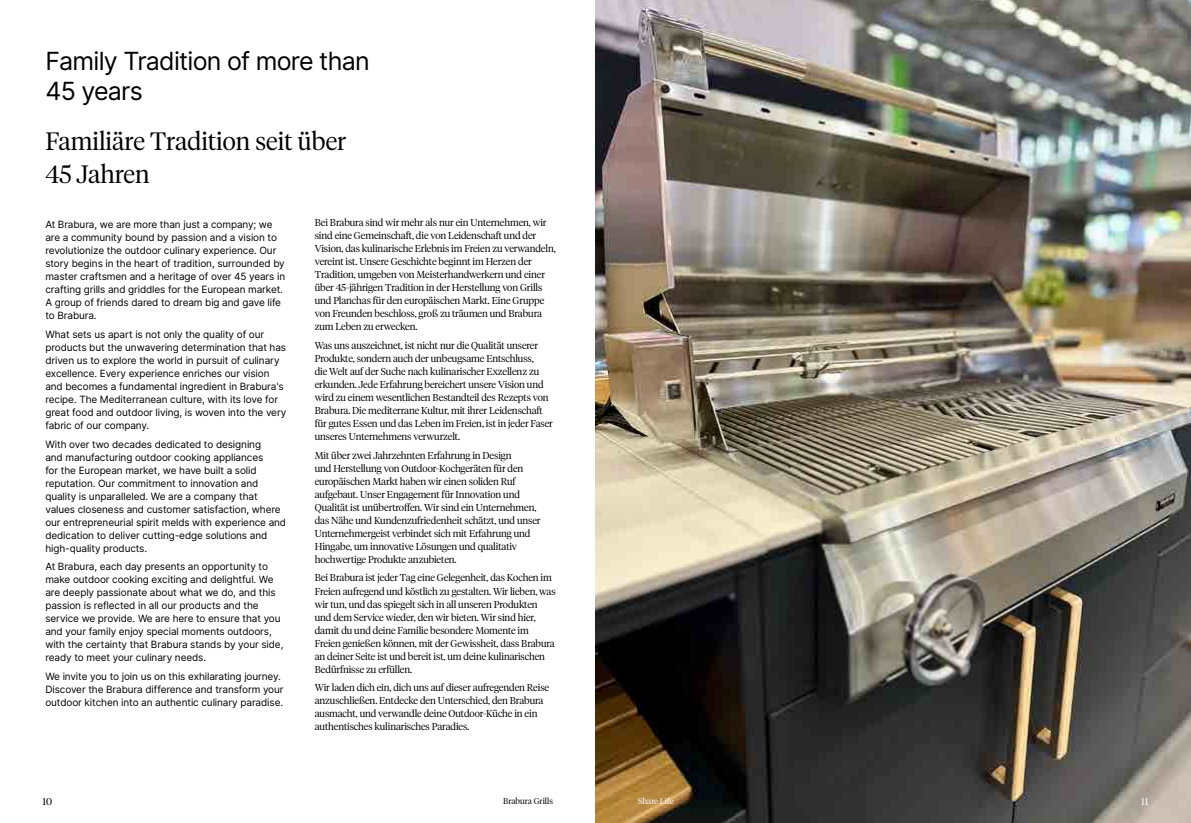
<style>
.page{position:relative;width:1191px;height:823px;background:#fff}
.page>*{position:absolute;margin:0;border:0;box-sizing:border-box;transform-origin:0 0}
.t1{font:300 25px/32.8px "Tiempos Headline";color:#000}
.t2{font:25px/30px "Inter";letter-spacing:-.03em;color:#000}
.t3{font:300 10px/13px "Tiempos Headline";letter-spacing:-.01em;color:#000}
.t4{font:10px/13px "Inter";letter-spacing:-.01em;color:#000}
.t5{font:300 10px "Tiempos Headline";color:#fff}
.t6{font:300 8.4px "Tiempos Headline";color:#000}
.t7{font:300 8.4px "Tiempos Headline";color:#fff}
</style>
<div class="page">
<img style="left:595px;top:0;width:596px;height:822px">
<h1 class="t2" style="left:45px;top:45px;width:326px">Family Tradition of more than<br>45 years</h1>
<h1 class="t1" style="left:45px;top:123px;width:302px">Familiäre Tradition seit über<br>45 Jahren</h1>
<p class="t4" style="left:45px;top:218px;width:241px">At Brabura, we are more than just a company; we are a community bound by passion and a vision to revolutionize the outdoor culinary experience. Our story begins in the heart of tradition, surrounded by master craftsmen and a heritage of over 45 years in crafting grills and griddles for the European market.<br>A group of friends dared to dream big and gave life to Brabura.</p>
<p class="t4" style="left:45px;top:327px;width:242px">What sets us apart is not only the quality of our products but the unwavering determination that has driven us to explore the world in pursuit of culinary excellence. Every experience enriches our vision and becomes a fundamental ingredient in Brabura's recipe. The Mediterranean culture, with its love for great food and outdoor living, is woven into the very fabric of our company.</p>
<p class="t4" style="left:45px;top:437px;width:242px">With over two decades dedicated to designing<br>and manufacturing outdoor cooking appliances<br>for the European market, we have built a solid reputation. Our commitment to innovation and quality is unparalleled. We are a company that values closeness and customer satisfaction, where our entrepreneurial spirit melds with experience and dedication to deliver cutting-edge solutions and high-quality products.</p>
<p class="t4" style="left:45px;top:559px;width:240px">At Brabura, each day presents an opportunity to make outdoor cooking exciting and delightful. We are deeply passionate about what we do, and this passion is reflected in all our products and the service we provide. We are here to ensure that you and your family enjoy special moments outdoors, with the certainty that Brabura stands by your side, ready to meet your culinary needs.</p>
<p class="t4" style="left:45px;top:669px;width:240px">We invite you to join us on this exhilarating journey.<br>Discover the Brabura difference and transform your outdoor kitchen into an authentic culinary paradise.</p>
<p class="t3" style="left:315px;top:216px;width:242px">Bei Brabura sind wir mehr als nur ein Unternehmen, wir sind eine Gemeinschaft, die von Leidenschaft und der Vision, das kulinarische Erlebnis im Freien zu verwandeln, vereint ist. Unsere Geschichte beginnt im Herzen der Tradition, umgeben von Meisterhandwerkern und einer über 45-jährigen Tradition in der Herstellung von Grills und Planchas für den europäischen Markt. Eine Gruppe von Freunden beschloss, groß zu träumen und Brabura zum Leben zu erwecken.</p>
<p class="t3" style="left:315px;top:338px;width:240px">Was uns auszeichnet, ist nicht nur die Qualität unserer Produkte, sondern auch der unbeugsame Entschluss,<br>die Welt auf der Suche nach kulinarischer Exzellenz zu erkunden. Jede Erfahrung bereichert unsere Vision und wird zu einem wesentlichen Bestandteil des Rezepts von Brabura. Die mediterrane Kultur, mit ihrer Leidenschaft für gutes Essen und das Leben im Freien, ist in jeder Faser unseres Unternehmens verwurzelt.</p>
<p class="t3" style="left:315px;top:448px;width:227px">Mit über zwei Jahrzehnten Erfahrung in Design<br>und Herstellung von Outdoor-Kochgeräten für den europäischen Markt haben wir einen soliden Ruf aufgebaut. Unser Engagement für Innovation und Qualität ist unübertroffen. Wir sind ein Unternehmen, das Nähe und Kundenzufriedenheit schätzt, und unser Unternehmergeist verbindet sich mit Erfahrung und Hingabe, um innovative Lösungen und qualitativ hochwertige Produkte anzubieten.</p>
<p class="t3" style="left:315px;top:570px;width:242px">Bei Brabura ist jeder Tag eine Gelegenheit, das Kochen im Freien aufregend und köstlich zu gestalten. Wir lieben, was wir tun, und das spiegelt sich in all unseren Produkten und dem Service wieder, den wir bieten. Wir sind hier, damit du und deine Familie besondere Momente im Freien genießen können, mit der Gewissheit, dass Brabura an deiner Seite ist und bereit ist, um deine kulinarischen Bedürfnisse zu erfüllen.</p>
<p class="t3" style="left:315px;top:680px;width:236px">Wir laden dich ein, dich uns auf dieser aufregenden Reise anzuschließen. Entdecke den Unterschied, den Brabura ausmacht, und verwandle deine Outdoor-Küche in ein authentisches kulinarisches Paradies.</p>
<p class="t3" style="left:43px;top:794px;width:11px">10</p>
<p class="t6" style="left:503px;top:794px;width:51px">Brabura Grills</p>
<p class="t7" style="left:638px;top:794px;width:37px">Share Life</p>
<p class="t5" style="left:1141px;top:794px;width:9px">11</p>
</div>
